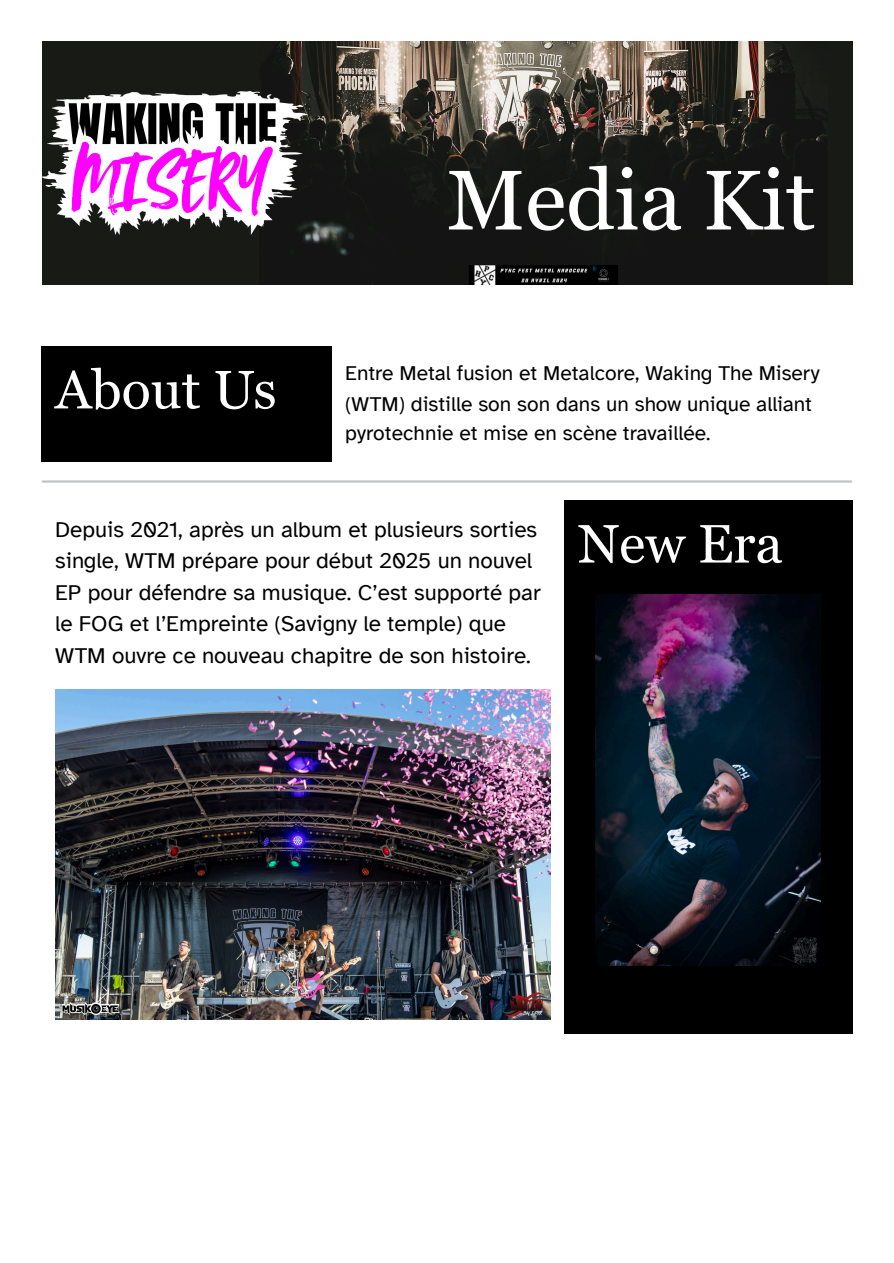
<style>
.page{position:relative;width:894px;height:1263px;background:#fff}
.page>*{position:absolute;margin:0;border:0;box-sizing:border-box;transform-origin:0 0}
.t1{font:84.45px "Georgia Pro";color:#fff}
.t2{font:54px "Georgia Pro";color:#fff}
.t3{font:22.5px/31.5px "Atkinson Hyperlegible";color:#000}
.t4{font:21px/29.8px "Atkinson Hyperlegible";color:#000}
</style>
<div class="page">
<div style="left:42px;top:42px;width:810px;height:243px;background:#181a16"></div>
<img style="left:259px;top:42px;width:568px;height:243px">
<img style="left:42px;top:92px;width:265px;height:143px">
<div style="left:42px;top:346px;width:290px;height:116px;background:#000"></div>
<hr style="left:43px;top:480px;width:807px;height:3px;background:#bfc3c8">
<div style="left:563px;top:501px;width:289px;height:533px;background:#000"></div>
<img style="left:55px;top:690px;width:495px;height:329px">
<img style="left:595px;top:594px;width:225px;height:371px">
<p class="t1" style="left:447px;top:152px;width:369px">Media Kit</p>
<p class="t2" style="left:55px;top:359px;width:223px">About Us</p>
<p class="t4" style="left:345px;top:358px;width:476px">Entre Metal fusion et Metalcore, Waking The Misery (WTM) distille son son dans un show unique alliant pyrotechnie et mise en scène travaillée.</p>
<p class="t3" style="left:55px;top:513px;width:487px">Depuis 2021, après un album et plusieurs sorties single, WTM prépare pour début 2025 un nouvel EP pour défendre sa musique. C’est supporté par le FOG et l’Empreinte (Savigny le temple) que WTM ouvre ce nouveau chapitre de son histoire.</p>
<p class="t2" style="left:577px;top:513px;width:206px">New Era</p>
</div>
